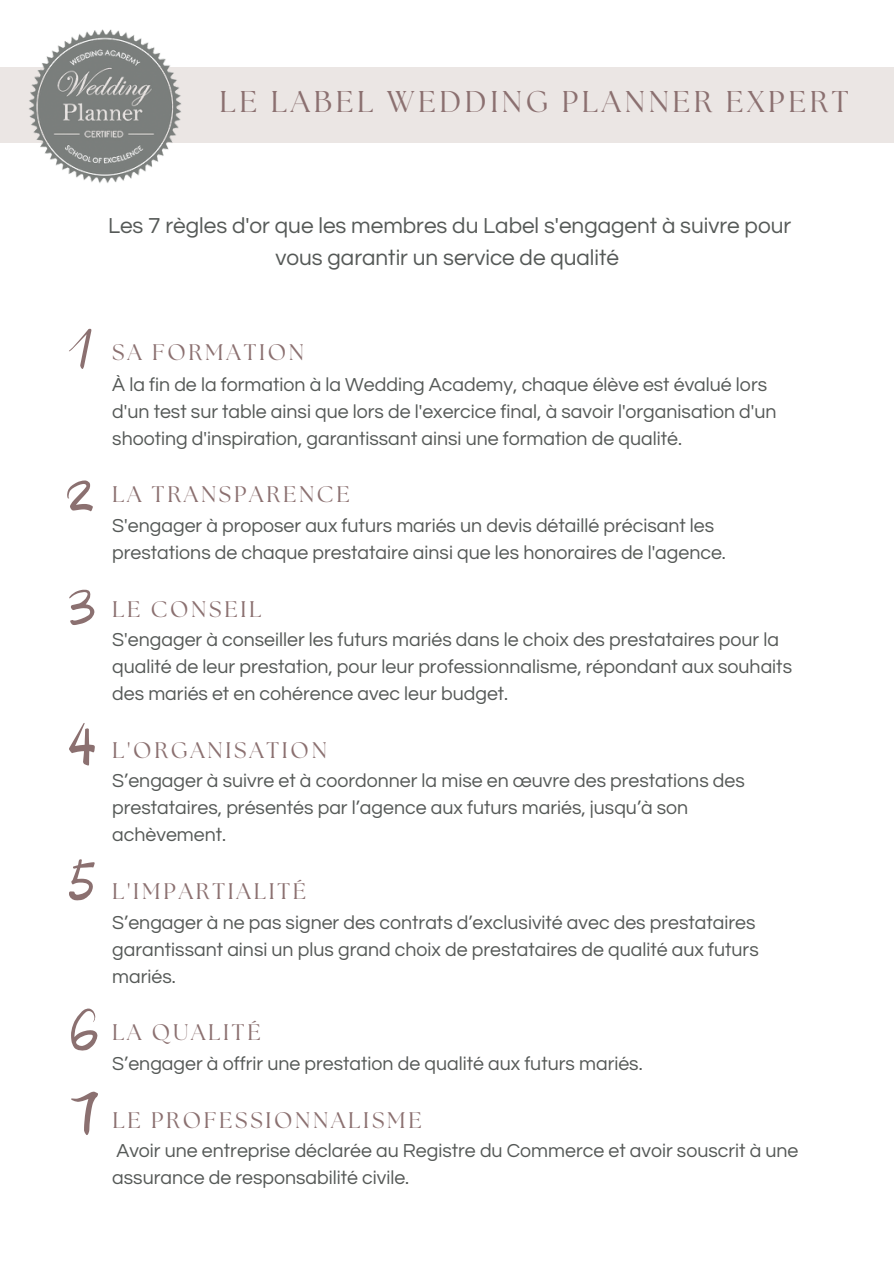
<style>
.page{position:relative;width:894px;height:1264px;background:#fff}
.page>*{position:absolute;margin:0;border:0;box-sizing:border-box;transform-origin:0 0}
.t1{font:30px "The Seasons";letter-spacing:.12em;color:#8b7070}
.t2{font:22.5px "The Seasons";letter-spacing:.12em;color:#8b7070}
.t3{font:22.5px/31.5px "Questrial";color:#555957;text-align:center}
.t4{font:19.5px/27px "Questrial";color:#555957}
</style>
<div class="page">
<div style="left:0;top:67px;width:892px;height:75px;background:#ebe6e4"></div>
<img style="left:24px;top:29px;width:181px;height:154px">
<svg style="left:69px;top:329px;width:22px;height:40px"></svg>
<svg style="left:67px;top:480px;width:26px;height:31px"></svg>
<svg style="left:69px;top:589px;width:26px;height:36px"></svg>
<svg style="left:69px;top:723px;width:26px;height:42px"></svg>
<svg style="left:69px;top:859px;width:26px;height:41px"></svg>
<svg style="left:71px;top:1008px;width:27px;height:43px"></svg>
<svg style="left:71px;top:1091px;width:27px;height:44px"></svg>
<h1 class="t1" style="left:219px;top:88px;width:630px">LE LABEL WEDDING PLANNER EXPERT</h1>
<p class="t3" style="left:108px;top:211px;width:684px">Les 7 règles d'or que les membres du Label s'engagent à suivre pour vous garantir un service de qualité</p>
<p class="t2" style="left:112px;top:342px;width:193px">SA FORMATION</p>
<p class="t4" style="left:112px;top:371px;width:665px">À la fin de la formation à la Wedding Academy, chaque élève est évalué lors d'un test sur table ainsi que lors de l'exercice final, à savoir l'organisation d'un shooting d'inspiration, garantissant ainsi une formation de qualité.</p>
<p class="t2" style="left:112px;top:484px;width:239px">LA TRANSPARENCE</p>
<p class="t4" style="left:112px;top:512px;width:615px">S'engager à proposer aux futurs mariés un devis détaillé précisant les prestations de chaque prestataire ainsi que les honoraires de l'agence.</p>
<p class="t2" style="left:112px;top:598px;width:150px">LE CONSEIL</p>
<p class="t4" style="left:112px;top:626px;width:681px">S'engager à conseiller les futurs mariés dans le choix des prestataires pour la qualité de leur prestation, pour leur professionnalisme, répondant aux souhaits des mariés et en cohérence avec leur budget.</p>
<p class="t2" style="left:112px;top:739px;width:216px">L'ORGANISATION</p>
<p class="t4" style="left:112px;top:767px;width:634px">S’engager à suivre et à coordonner la mise en œuvre des prestations des prestataires, présentés par l’agence aux futurs mariés, jusqu’à son achèvement.</p>
<p class="t2" style="left:112px;top:881px;width:195px">L'IMPARTIALITÉ</p>
<p class="t4" style="left:112px;top:909px;width:647px">S’engager à ne pas signer des contrats d’exclusivité avec des prestataires garantissant ainsi un plus grand choix de prestataires de qualité aux futurs mariés.</p>
<p class="t2" style="left:112px;top:1022px;width:150px">LA QUALITÉ</p>
<p class="t4" style="left:112px;top:1050px;width:531px">S’engager à offrir une prestation de qualité aux futurs mariés.</p>
<p class="t2" style="left:112px;top:1109px;width:311px">LE PROFESSIONNALISME</p>
<p class="t4" style="left:112px;top:1137px;width:687px">Avoir une entreprise déclarée au Registre du Commerce et avoir souscrit à une assurance de responsabilité civile.</p>
</div>
